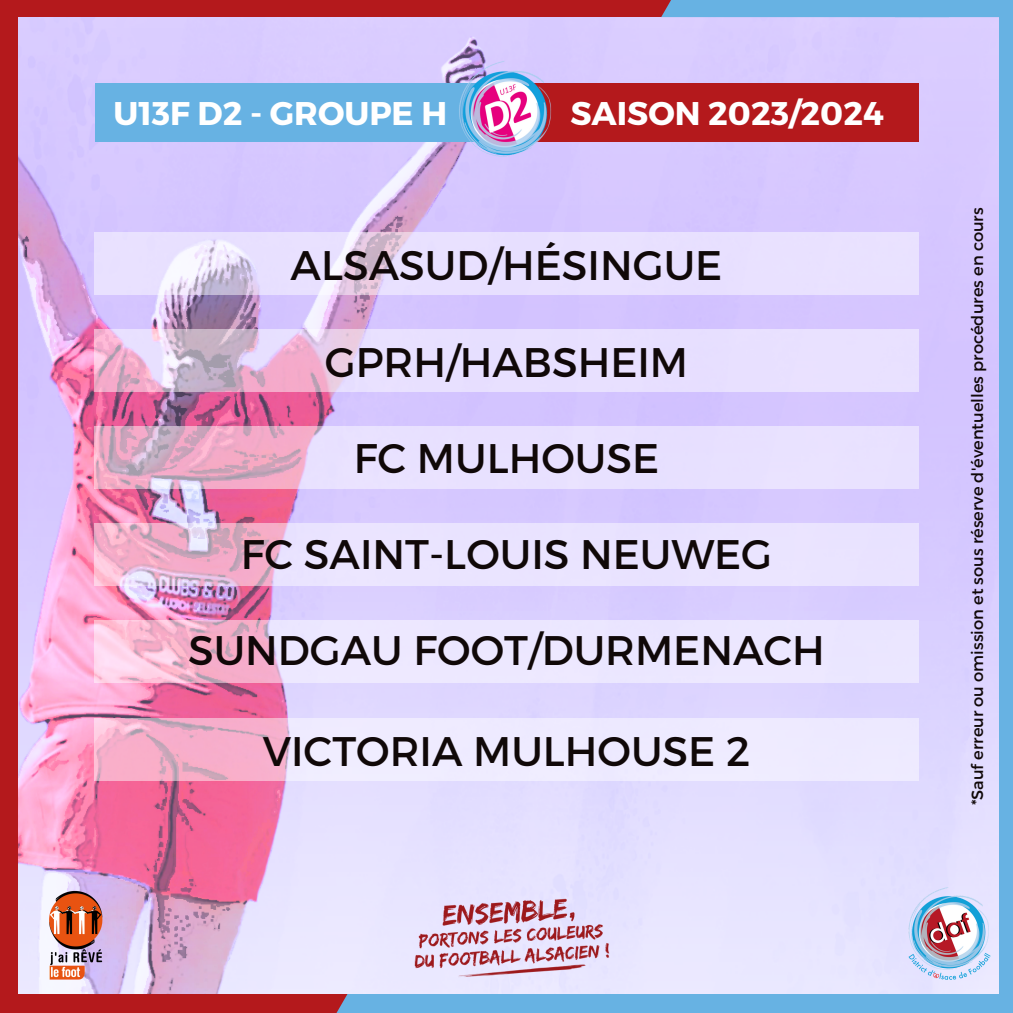
<style>
.page{position:relative;width:1013px;height:1013px;background:#fff}
.page>*{position:absolute;margin:0;border:0;box-sizing:border-box;transform-origin:0 0}
.t1{font:41.25px "Montserrat";color:#100808}
.t2{font:700 32.75px "Montserrat";color:#fff}
.t3{font:16.25px "Montserrat";color:#100808}
</style>
<div class="page">
<div style="left:997px;top:0;width:15px;height:1012px;background:#67b2e3"></div>
<img style="left:18px;top:17px;width:980px;height:977px">
<div style="left:171px;top:994px;width:841px;height:18px;background:#67b2e3"></div>
<div style="left:0;top:0;width:892px;height:17px;background:#b4191c"></div>
<div style="left:661px;top:0;width:287px;height:17px;background:#67b2e3"></div>
<div style="left:895px;top:0;width:117px;height:17px;background:#67b2e3"></div>
<div style="left:0;top:0;width:18px;height:1012px;background:#b4191c"></div>
<div style="left:181px;top:994px;width:166px;height:18px;background:#b4191c"></div>
<div style="left:0;top:994px;width:275px;height:18px;background:#b4191c"></div>
<img style="left:907px;top:886px;width:83px;height:96px">
<img style="left:402px;top:894px;width:208px;height:87px">
<img style="left:44px;top:887px;width:63px;height:95px">
<div style="left:95px;top:83px;width:405px;height:58px;background:#67b2e3"></div>
<div style="left:504px;top:83px;width:414px;height:58px;background:#b4191c"></div>
<img style="left:451px;top:55px;width:107px;height:109px">
<svg style="left:95px;top:232px;width:823px;height:63px;background:#e7defb"></svg>
<svg style="left:95px;top:329px;width:823px;height:63px;background:#e5d4f2"></svg>
<svg style="left:95px;top:426px;width:823px;height:63px;background:#e6d3ef"></svg>
<svg style="left:95px;top:523px;width:823px;height:63px;background:#e9d8f3"></svg>
<svg style="left:95px;top:620px;width:823px;height:63px;background:#eddcf5"></svg>
<svg style="left:95px;top:718px;width:823px;height:62px;background:#efdcf2"></svg>
<p class="t2" style="left:113px;top:92px;width:335px">U13F D2 - GROUPE H</p>
<p class="t2" style="left:570px;top:92px;width:315px">SAISON 2023/2024</p>
<p class="t1" style="left:291px;top:238px;width:433px">ALSASUD/HÉSINGUE</p>
<p class="t1" style="left:325px;top:335px;width:365px">GPRH/HABSHEIM</p>
<p class="t1" style="left:354px;top:431px;width:307px">FC MULHOUSE</p>
<p class="t1" style="left:241px;top:528px;width:533px">FC SAINT-LOUIS NEUWEG</p>
<p class="t1" style="left:188px;top:624px;width:638px">SUNDGAU FOOT/DURMENACH</p>
<p class="t1" style="left:263px;top:724px;width:489px">VICTORIA MULHOUSE 2</p>
<p class="t3" style="left:966px;top:805px;width:599px;rotate:-90deg">*Sauf erreur ou omission et sous réserve d'éventuelles procédures en cours</p>
</div>
